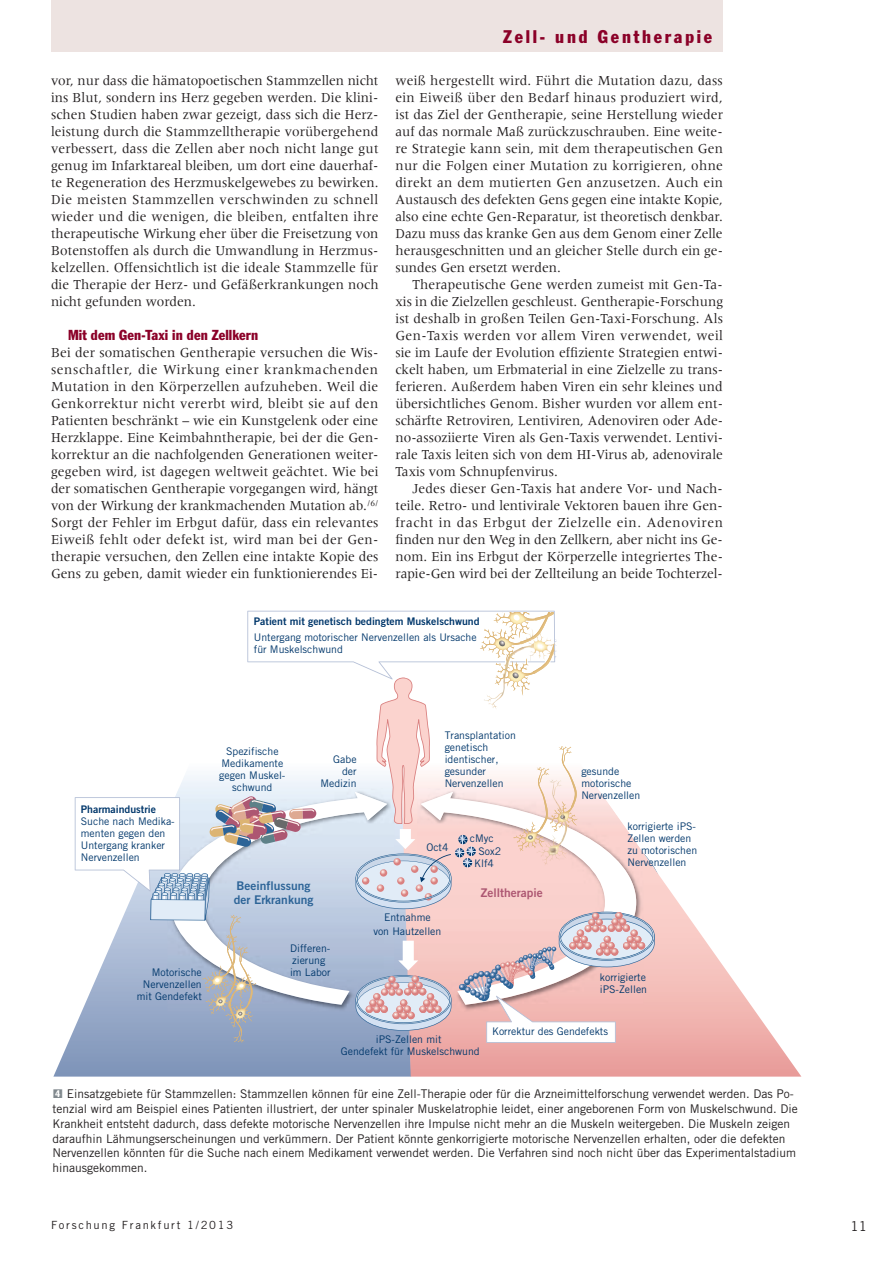
<style>
.page{position:relative;width:893px;height:1263px;background:#fff}
.page>*{position:absolute;margin:0;border:0;box-sizing:border-box;transform-origin:0 0}
.t1{font:condensed 18px "Franklin Gothic";letter-spacing:.15em;color:#8b0128}
.t2{font:14.25px/17px "Meridien";color:#231f20;text-align:justify;scale:.95 1}
.t3{font:condensed 14.25px "Franklin Gothic";letter-spacing:.005em;color:#8b0128}
.t4{font:13.5px "Trade Gothic";color:#231f20}
.t5{font:12px/14.9px "Trade Gothic";color:#231f20}
.t6{font:12px/13.5px "Trade Gothic Bold Two";color:#2d6497}
.t7{font:12px "Trade Gothic Bold Two";color:#ad5772}
.t8{font:11.25px "Trade Gothic";letter-spacing:.15em;color:#231f20}
.t9{font:10.5px/12px "Trade Gothic";color:#00376b}
.t10{font:10.5px "Trade Gothic Bold Two";color:#00376b}
.s1{font-family:"Gothic Ziff";font-weight:500;color:#81898e}
</style>
<div class="page">
<div style="left:51px;top:0;width:672px;height:51px;background:#ede3e1"></div>
<svg style="left:53px;top:797px;width:348px;height:279px"></svg>
<svg style="left:401px;top:869px;width:400px;height:207px"></svg>
<svg style="left:75px;top:610px;width:580px;height:433px"></svg>
<img style="left:536px;top:780px;width:32px;height:85px">
<img style="left:484px;top:628px;width:50px;height:82px">
<img style="left:534px;top:633px;width:26px;height:27px">
<p class="t2" style="left:51px;top:72px;width:346px">vor, nur dass die hämatopoetischen Stammzellen nicht ins Blut, sondern ins Herz gegeben werden. Die klini&shy;schen Studien haben zwar gezeigt, dass sich die Herz&shy;leistung durch die Stammzelltherapie vorübergehend verbessert, dass die Zellen aber noch nicht lange gut genug im Infarktareal bleiben, um dort eine dauerhaf&shy;te Regeneration des Herzmuskelgewebes zu bewirken.<br>Die meisten Stammzellen verschwinden zu schnell wieder und die wenigen, die bleiben, entfalten ihre therapeutische Wirkung eher über die Freisetzung von Botenstoffen als durch die Umwandlung in Herzmus&shy;kelzellen. Offensichtlich ist die ideale Stammzelle für die Therapie der Herz- und Gefäßerkrankungen noch nicht gefunden worden.</p>
<p class="t3" style="left:68px;top:326px;width:192px">Mit dem Gen-Taxi in den Zellkern</p>
<p class="t2" style="left:51px;top:344px;width:346px">Bei der somatischen Gentherapie versuchen die Wis&shy;senschaftler, die Wirkung einer krankmachenden Mutation in den Körperzellen aufzuheben. Weil die Genkorrektur nicht vererbt wird, bleibt sie auf den Patienten beschränkt – wie ein Kunstgelenk oder eine Herzklappe. Eine Keimbahntherapie, bei der die Gen&shy;korrektur an die nachfolgenden Generationen weiter&shy;gegeben wird, ist dagegen weltweit geächtet. Wie bei der somatischen Gentherapie vorgegangen wird, hängt von der Wirkung der krankmachenden Mutation ab.<sup>/6/ </sup>Sorgt der Fehler im Erbgut dafür, dass ein relevantes Eiweiß fehlt oder defekt ist, wird man bei der Gen&shy;therapie versuchen, den Zellen eine intakte Kopie des Gens zu geben, damit wieder ein funktionierendes Ei-</p>
<p class="t1" style="left:503px;top:26px;width:210px">Zell- und Gentherapie</p>
<p class="t2" style="left:395px;top:72px;width:346px">weiß hergestellt wird. Führt die Mutation dazu, dass ein Eiweiß über den Bedarf hinaus produziert wird, ist das Ziel der Gentherapie, seine Herstellung wieder auf das normale Maß zurückzuschrauben. Eine weite&shy;re Strategie kann sein, mit dem therapeutischen Gen nur die Folgen einer Mutation zu korrigieren, ohne direkt an dem mutierten Gen anzusetzen. Auch ein Austausch des defekten Gens gegen eine intakte Kopie, also eine echte Gen-Reparatur, ist theoretisch denkbar.<br>Dazu muss das kranke Gen aus dem Genom einer Zelle herausgeschnitten und an gleicher Stelle durch ein ge&shy;sundes Gen ersetzt werden.</p>
<p class="t2" style="left:395px;top:276px;width:346px;text-indent:17px">Therapeutische Gene werden zumeist mit Gen-Ta&shy;xis in die Zielzellen geschleust. Gentherapie-Forschung ist deshalb in großen Teilen Gen-Taxi-Forschung. Als Gen-Taxis werden vor allem Viren verwendet, weil sie im Laufe der Evolution effiziente Strategien entwi&shy;ckelt haben, um Erbmaterial in eine Zielzelle zu trans&shy;ferieren. Außerdem haben Viren ein sehr kleines und übersichtliches Genom. Bisher wurden vor allem ent&shy;schärfte Retroviren, Lentiviren, Adenoviren oder Ade&shy;no-assoziierte Viren als Gen-Taxis verwendet. Lentivi&shy;rale Taxis leiten sich von dem HI-Virus ab, adenovirale Taxis vom Schnupfenvirus.</p>
<p class="t2" style="left:395px;top:480px;width:346px;text-indent:17px">Jedes dieser Gen-Taxis hat andere Vor- und Nach&shy;teile. Retro- und lentivirale Vektoren bauen ihre Gen&shy;fracht in das Erbgut der Zielzelle ein. Adenoviren finden nur den Weg in den Zellkern, aber nicht ins Ge&shy;nom. Ein ins Erbgut der Körperzelle integriertes The&shy;rapie-Gen wird bei der Zellteilung an beide Tochterzel-</p>
<p class="t10" style="left:254px;top:615px;width:227px">Patient mit genetisch bedingtem Muskelschwund</p>
<p class="t9" style="left:254px;top:631px;width:224px">Untergang motorischer Nervenzellen als Ursache für Muskelschwund</p>
<p class="t10" style="left:81px;top:803px;width:77px">Pharmaindustrie</p>
<p class="t9" style="left:81px;top:815px;width:95px">Suche nach Medika&shy;menten gegen den<br>Untergang kranker<br>Nervenzellen</p>
<p class="t9" style="left:137px;top:966px;width:67px;text-align:right">Motorische<br>Nervenzellen mit Gendefekt</p>
<p class="t9" style="left:219px;top:745px;width:68px;text-align:center">Spezifische<br>Medikamente gegen Muskel&shy;schwund</p>
<p class="t9" style="left:320px;top:753px;width:38px;text-align:right">Gabe der<br>Medizin</p>
<p class="t9" style="left:445px;top:729px;width:73px">Transplantation genetisch identischer, gesunder<br>Nervenzellen</p>
<p class="t6" style="left:234px;top:879px;width:81px">Beeinflussung der Erkrankung</p>
<p class="t9" style="left:426px;top:841px;width:24px">Oct4</p>
<p class="t9" style="left:373px;top:910px;width:69px;line-height:13.5px;text-align:center">Entnahme<br>von Hautzellen</p>
<p class="t9" style="left:470px;top:832px;width:25px">cMyc</p>
<p class="t9" style="left:478px;top:845px;width:24px">Sox2</p>
<p class="t9" style="left:474px;top:857px;width:21px;rotate:1deg">Klf4</p>
<p class="t7" style="left:481px;top:885px;width:64px">Zelltherapie</p>
<p class="t9" style="left:581px;top:765px;width:60px">gesunde motorische<br>Nervenzellen</p>
<p class="t9" style="left:627px;top:820px;width:71px">korrigierte iPS-<br>Zellen werden zu motorischen<br>Nervenzellen</p>
<p class="t9" style="left:290px;top:942px;width:42px">Differen&shy;zierung im Labor</p>
<p class="t9" style="left:341px;top:1033px;width:140px;text-align:center">iPS-Zellen mit<br>Gendefekt für Muskelschwund</p>
<p class="t9" style="left:600px;top:971px;width:49px">korrigierte iPS-Zellen</p>
<p class="t9" style="left:492px;top:1025px;width:118px">Korrektur des Gendefekts</p>
<p class="t5" style="left:52px;top:1086px;width:747px"><span class="s1">4</span> Einsatzgebiete für Stammzellen: Stammzellen können für eine Zell-Therapie oder für die Arzneimittelforschung verwendet werden. Das Po&shy;tenzial wird am Beispiel eines Patienten illustriert, der unter spinaler Muskelatrophie leidet, einer angeborenen Form von Muskelschwund. Die Krankheit entsteht dadurch, dass defekte motorische Nervenzellen ihre Impulse nicht mehr an die Muskeln weitergeben. Die Muskeln zeigen daraufhin Lähmungserscheinungen und verkümmern. Der Patient könnte genkorrigierte motorische Nervenzellen erhalten, oder die defekten Nervenzellen könnten für die Suche nach einem Medikament verwendet werden. Die Verfahren sind noch nicht über das Experimentalstadium hinausgekommen.</p>
<p class="t8" style="left:51px;top:1218px;width:184px">Forschung Frankfurt 1/2013</p>
<p class="t4" style="left:850px;top:1217px;width:18px">11</p>
</div>
